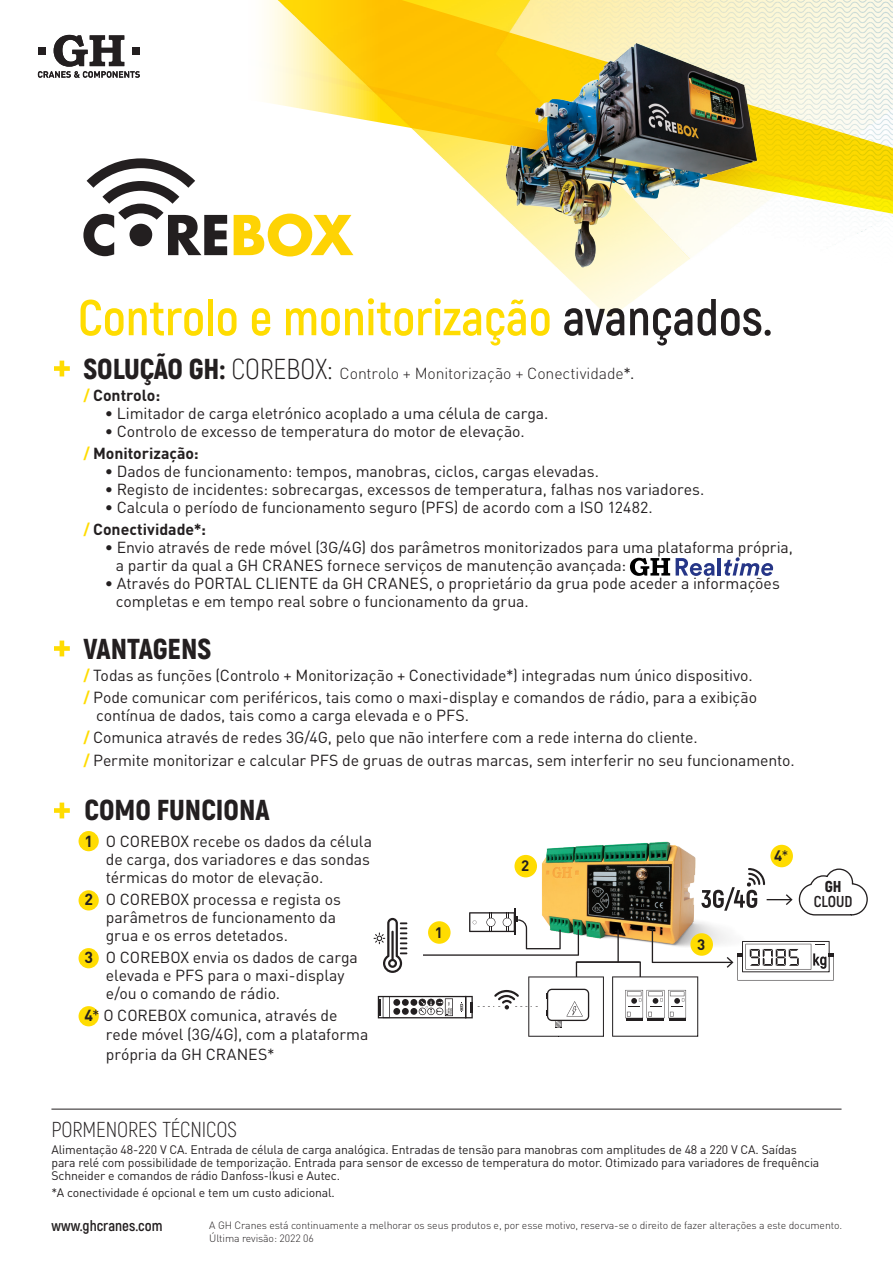
<style>
.page{position:relative;width:893px;height:1263px;background:#fff}
.page>*{position:absolute;margin:0;border:0;box-sizing:border-box;transform-origin:0 0}
.t1{font:700 50.1px "Akrobat";color:#ffdc01}
.t2{font:900 28.8px "Akrobat";color:#231f20}
.t3{font:300 21.6px "Akrobat";letter-spacing:-.005em;color:#231f20}
.t4{font:15.9px/18px "DIN Pro";letter-spacing:-.005em;color:#231f20}
.t5{font:300 15.9px/22.2px "DIN Pro";letter-spacing:-.005em;color:#231f20}
.t6{font:700 15.75px "Akrobat";color:#231f20}
.t7{font:900 15.75px "Akrobat";color:#231f20}
.t8{font:700 15px "Akrobat";color:#231f20}
.t9{font:700 15px "DIN Pro";color:#231f20}
.t10{font:12.3px/12.9px "DIN Pro";letter-spacing:-.01em;color:#231f20}
.t11{font:300 10.5px/12.6px "DIN Pro";letter-spacing:-.01em;color:#231f20}
.s1{color:#231f20}
.s2{font-family:"Akrobat";font-weight:900;font-size:28.8px}
.s3{font-family:"Akrobat";font-size:28.8px}
.s4{font-weight:400}
.s5{font-weight:700;color:#ffdc01}
.s6{font-weight:700}
</style>
<div class="page">
<svg style="left:676px;top:558px;width:39px;height:18px"></svg>
<hr style="left:718px;top:558px;width:3px;height:17px;background:#263687">
<svg style="left:724px;top:557px;width:49px;height:19px"></svg>
<svg style="left:630px;top:558px;width:40px;height:18px"></svg>
<svg style="left:54px;top:361px;width:16px;height:15px"></svg>
<svg style="left:54px;top:640px;width:16px;height:16px"></svg>
<div style="left:79px;top:831px;width:20px;height:20px;background:#ffdc01;border-radius:50%"></div>
<div style="left:79px;top:890px;width:20px;height:20px;background:#ffdc01;border-radius:50%"></div>
<div style="left:79px;top:948px;width:20px;height:20px;background:#ffdc01;border-radius:50%"></div>
<div style="left:79px;top:1006px;width:20px;height:20px;background:#ffdc01;border-radius:50%"></div>
<svg style="left:54px;top:802px;width:16px;height:16px"></svg>
<img style="left:520px;top:841px;width:198px;height:98px">
<hr style="left:514px;top:908px;width:2px;height:27px;background:#231f20">
<svg style="left:701px;top:868px;width:92px;height:43px"></svg>
<svg style="left:612px;top:929px;width:222px;height:108px"></svg>
<div style="left:514px;top:855px;width:23px;height:22px;background:#ffdc01;border-radius:50%"></div>
<div style="left:690px;top:933px;width:23px;height:23px;background:#ffdc01;border-radius:50%"></div>
<svg style="left:799px;top:868px;width:69px;height:47px"></svg>
<div style="left:770px;top:845px;width:23px;height:22px;background:#ffdc01;border-radius:50%"></div>
<svg style="left:374px;top:912px;width:230px;height:125px"></svg>
<hr style="left:576px;top:961px;width:65px;height:2px;background:#231f20">
<hr style="left:617px;top:929px;width:2px;height:33px;background:#231f20">
<hr style="left:51px;top:1109px;width:790px;height:1px;background:#231f20">
<svg style="left:83px;top:158px;width:78px;height:98px"></svg>
<svg style="left:38px;top:34px;width:52px;height:44px"></svg>
<svg style="left:90px;top:35px;width:50px;height:43px"></svg>
<img style="left:161px;top:0;width:732px;height:318px">
<img style="left:474px;top:42px;width:291px;height:232px">
<h1 class="t1" style="left:78px;top:287px;width:696px">Controlo e monitorização <span class="s1">avançados.</span></h1>
<p class="t5" style="left:83px;top:360px;width:553px"><span class="s2">SOLUÇÃO GH:</span> <span class="s3">COREBOX:</span> Controlo + Monitorização + Conectividade<span class="s4">*. </span><span class="s5">/</span> <span class="s6">Controlo:</span></p>
<p class="t4" style="left:105px;top:403px;width:445px">• Limitador de carga eletrónico acoplado a uma célula de carga.</p>
<p class="t4" style="left:83px;top:418px;width:443px;line-height:22.2px;text-indent:21px">• Controlo de excesso de temperatura do motor de elevação. <span class="s5">/</span> <span class="s6">Monitorização:</span></p>
<p class="t4" style="left:105px;top:461px;width:496px">• Dados de funcionamento: tempos, manobras, ciclos, cargas elevadas.</p>
<p class="t4" style="left:105px;top:479px;width:601px">• Registo de incidentes: sobrecargas, excessos de temperatura, falhas nos variadores.</p>
<p class="t4" style="left:83px;top:495px;width:571px;line-height:22.2px;text-indent:21px">• Calcula o período de funcionamento seguro (PFS) de acordo com a ISO 12482. <span class="s5">/</span> <span class="s6">Conectividade*:</span></p>
<p class="t4" style="left:116px;top:537px;width:679px;text-indent:-11px">• Envio através de rede móvel (3G/4G) dos parâmetros monitorizados para uma plataforma própria, a partir da qual a GH CRANES fornece serviços de manutenção avançada:</p>
<p class="t4" style="left:116px;top:573px;width:665px;text-indent:-11px">• Através do PORTAL CLIENTE da GH CRANES, o proprietário da grua pode aceder a informações completas e em tempo real sobre o funcionamento da grua.</p>
<h2 class="t2" style="left:83px;top:630px;width:129px">VANTAGENS</h2>
<p class="t4" style="left:83px;top:662px;width:675px;line-height:22.2px"><span class="s5">/</span> Todas as funções (Controlo + Monitorização + Conectividade*) integradas num único dispositivo. <span class="s5">/</span> Pode comunicar com periféricos, tais como o maxi-display e comandos de rádio, para a exibição</p>
<p class="t4" style="left:83px;top:703px;width:713px;line-height:22.2px;text-indent:13px">contínua de dados, tais como a carga elevada e o PFS.<br><span class="s5">/</span> Comunica através de redes 3G/4G, pelo que não interfere com a rede interna do cliente.<br><span class="s5">/</span> Permite monitorizar e calcular PFS de gruas de outras marcas, sem interferir no seu funcionamento.</p>
<h2 class="t2" style="left:85px;top:791px;width:187px">COMO FUNCIONA</h2>
<p class="t4" style="left:106px;top:830px;width:268px;text-indent:-21px"><span class="s6">1</span> O COREBOX recebe os dados da célula de carga, dos variadores e das sondas térmicas do motor de elevação.</p>
<p class="t4" style="left:106px;top:889px;width:237px;text-indent:-21px"><span class="s6">2</span> O COREBOX processa e regista os parâmetros de funcionamento da grua e os erros detetados.</p>
<p class="t4" style="left:106px;top:947px;width:254px;text-indent:-21px"><span class="s6">3</span> O COREBOX envia os dados de carga elevada e PFS para o maxi-display e/ou o comando de rádio.</p>
<p class="t4" style="left:106px;top:1005px;width:264px;text-indent:-21px"><span class="s6">4</span>* O COREBOX comunica, através de rede móvel (3G/4G), com a plataforma</p>
<p class="t4" style="left:106px;top:1044px;width:170px">própria da GH CRANES*</p>
<p class="t9" style="left:774px;top:843px;width:16px">4<span class="s4">*</span></p>
<p class="t9" style="left:521px;top:853px;width:10px">2</p>
<p class="t9" style="left:435px;top:919px;width:10px">1</p>
<p class="t9" style="left:697px;top:931px;width:10px">3</p>
<p class="t7" style="left:825px;top:877px;width:18px">GH</p>
<p class="t6" style="left:814px;top:892px;width:40px">CLOUD</p>
<h3 class="t3" style="left:51px;top:1116px;width:187px">PORMENORES TÉCNICOS</h3>
<p class="t10" style="left:51px;top:1141px;width:769px">Alimentação 48-220 V CA. Entrada de célula de carga analógica. Entradas de tensão para manobras com amplitudes de 48 a 220 V CA. Saídas para relé com possibilidade de temporização. Entrada para sensor de excesso de temperatura do motor. Otimizado para variadores de frequência<br>Schneider e comandos de rádio Danfoss-Ikusi e Autec.</p>
<p class="t10" style="left:51px;top:1185px;width:285px">*A conectividade é opcional e tem um custo adicional.</p>
<p class="t8" style="left:51px;top:1216px;width:113px">www.ghcranes.com</p>
<p class="t11" style="left:209px;top:1218px;width:634px">A GH Cranes está continuamente a melhorar os seus produtos e, por esse motivo, reserva-se o direito de fazer alterações a este documento.<br>Última revisão: 2022 06</p>
</div>
